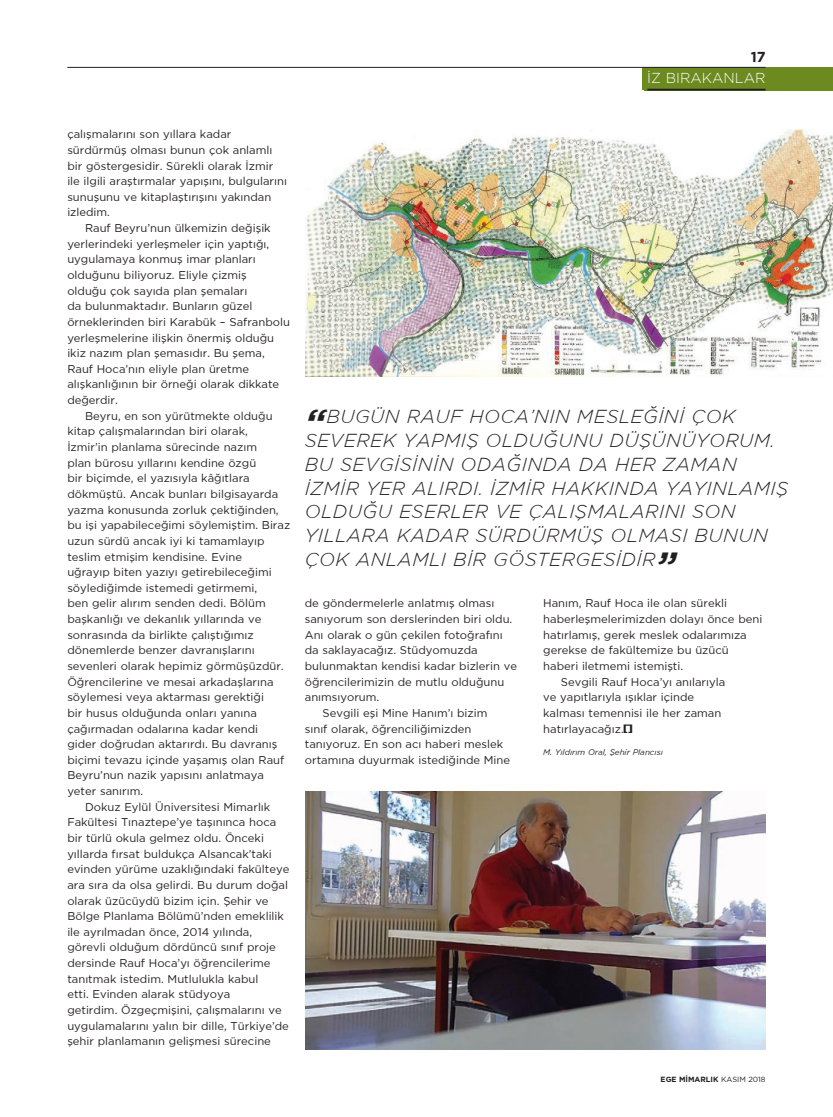
<style>
.page{position:relative;width:833px;height:1117px;background:#fff}
.page>*{position:absolute;margin:0;border:0;box-sizing:border-box;transform-origin:0 0}
.spot_tirnak{font:italic 300 18.75px/23.8px "Gotham TRUN";letter-spacing:.025em;color:#231f20}
.t1{font:300 14.38px "Gotham TRUN";color:#fff}
.t2{font:700 14.38px "Gotham TRUN";color:#231f20}
.t3{font:11.25px/15.6px "Gotham TRUN";color:#231f20}
.metinsonu_kisiadi{font:italic 8.12px "Gotham TRUN";color:#231f20}
.t4{font:700 7.5px "Gotham TRUN";color:#231f20}
.s1{font-weight:700;font-size:36.25px}
.s2{font-family:"TMMOB Font";font-size:10.62px}
.s3{font-weight:400}
</style>
<div class="page">
<div style="left:642px;top:68px;width:191px;height:22px;background:#6c8a1f"></div>
<hr style="left:647px;top:89px;width:118px;height:2px;background:#231f20">
<hr style="left:67px;top:67px;width:698px;height:1px;background:#231f20">
<img style="left:306px;top:129px;width:527px;height:247px">
<img style="left:306px;top:791px;width:459px;height:257px">
<p class="t2" style="left:750px;top:48px;width:16px">17</p>
<p class="t1" style="left:647px;top:70px;width:120px">İZ BIRAKANLAR</p>
<p class="t3" style="left:67px;top:126px;width:221px">çalışmalarını son yıllara kadar sürdürmüş olması bunun çok anlamlı bir göstergesidir. Sürekli olarak İzmir ile ilgili araştırmalar yapışını, bulgularını sunuşunu ve kitaplaştırışını yakından izledim.</p>
<p class="t3" style="left:67px;top:220px;width:224px;text-indent:18px">Rauf Beyru’nun ülkemizin değişik yerlerindeki yerleşmeler için yaptığı, uygulamaya konmuş imar planları olduğunu biliyoruz. Eliyle çizmiş<br>olduğu çok sayıda plan şemaları<br>da bulunmaktadır. Bunların güzel örneklerinden biri Karabük – Safranbolu yerleşmelerine ilişkin önermiş olduğu ikiz nazım plan şemasıdır. Bu şema, Rauf Hoca’nın eliyle plan üretme alışkanlığının bir örneği olarak dikkate değerdir.</p>
<p class="t3" style="left:67px;top:407px;width:224px;text-indent:18px">Beyru, en son yürütmekte olduğu kitap çalışmalarından biri olarak, İzmir’in planlama sürecinde nazım<br>plan bürosu yıllarını kendine özgü<br>bir biçimde, el yazısıyla kâğıtlara dökmüştü. Ancak bunları bilgisayarda yazma konusunda zorluk çektiğinden, bu işi yapabileceğimi söylemiştim. Biraz uzun sürdü ancak iyi ki tamamlayıp teslim etmişim kendisine. Evine<br>uğrayıp biten yazıyı getirebileceğimi söylediğimde istemedi getirmemi,<br>ben gelir alırım senden dedi. Bölüm başkanlığı ve dekanlık yıllarında ve sonrasında da birlikte çalıştığımız dönemlerde benzer davranışlarını sevenleri olarak hepimiz görmüşüzdür.<br>Öğrencilerine ve mesai arkadaşlarına söylemesi veya aktarması gerektiği<br>bir husus olduğunda onları yanına çağırmadan odalarına kadar kendi<br>gider doğrudan aktarırdı. Bu davranış biçimi tevazu içinde yaşamış olan Rauf Beyru’nun nazik yapısını anlatmaya yeter sanırım.</p>
<p class="t3" style="left:67px;top:798px;width:223px;text-indent:18px">Dokuz Eylül Üniversitesi Mimarlık Fakültesi Tınaztepe’ye taşınınca hoca bir türlü okula gelmez oldu. Önceki yıllarda fırsat buldukça Alsancak’taki evinden yürüme uzaklığındaki fakülteye ara sıra da olsa gelirdi. Bu durum doğal olarak üzücüydü bizim için. Şehir ve Bölge Planlama Bölümü’nden emeklilik ile ayrılmadan önce, 2014 yılında, görevli olduğum dördüncü sınıf proje dersinde Rauf Hoca’yı öğrencilerime tanıtmak istedim. Mutlulukla kabul<br>etti. Evinden alarak stüdyoya<br>getirdim. Özgeçmişini, çalışmalarını ve uygulamalarını yalın bir dille, Türkiye’de şehir planlamanın gelişmesi sürecine</p>
<p class="spot_tirnak" style="left:305px;top:404px;width:485px"><span class="s1">“</span>BUGÜN RAUF HOCA’NIN MESLEĞİNİ ÇOK SEVEREK YAPMIŞ OLDUĞUNU DÜŞÜNÜYORUM.<br>BU SEVGİSİNİN ODAĞINDA DA HER ZAMAN İZMİR YER ALIRDI. İZMİR HAKKINDA YAYINLAMIŞ OLDUĞU ESERLER VE ÇALIŞMALARINI SON YILLARA KADAR SÜRDÜRMÜŞ OLMASI BUNUN ÇOK ANLAMLI BİR GÖSTERGESİDİR<span class="s1">”</span></p>
<p class="t3" style="left:305px;top:595px;width:214px">de göndermelerle anlatmış olması sanıyorum son derslerinden biri oldu.<br>Anı olarak o gün çekilen fotoğrafını da saklayacağız. Stüdyomuzda bulunmaktan kendisi kadar bizlerin ve öğrencilerimizin de mutlu olduğunu anımsıyorum.</p>
<p class="t3" style="left:305px;top:704px;width:207px;text-indent:18px">Sevgili eşi Mine Hanım’ı bizim sınıf olarak, öğrenciliğimizden tanıyoruz. En son acı haberi meslek ortamına duyurmak istediğinde Mine</p>
<p class="t3" style="left:543px;top:595px;width:221px">Hanım, Rauf Hoca ile olan sürekli haberleşmelerimizden dolayı önce beni hatırlamış, gerek meslek odalarımıza gerekse de fakültemize bu üzücü haberi iletmemi istemişti.</p>
<p class="t3" style="left:543px;top:673px;width:184px;text-indent:18px">Sevgili Rauf Hoca’yı anılarıyla ve yapıtlarıyla ışıklar içinde kalması temennisi ile her zaman hatırlayacağız.<span class="s2">t</span></p>
<p class="metinsonu_kisiadi" style="left:543px;top:747px;width:121px">M. Yıldırım Oral, Şehir Plancısı</p>
<p class="t4" style="left:660px;top:1074px;width:106px">EGE M‹MARLIK <span class="s3">KASIM 2018</span></p>
</div>
